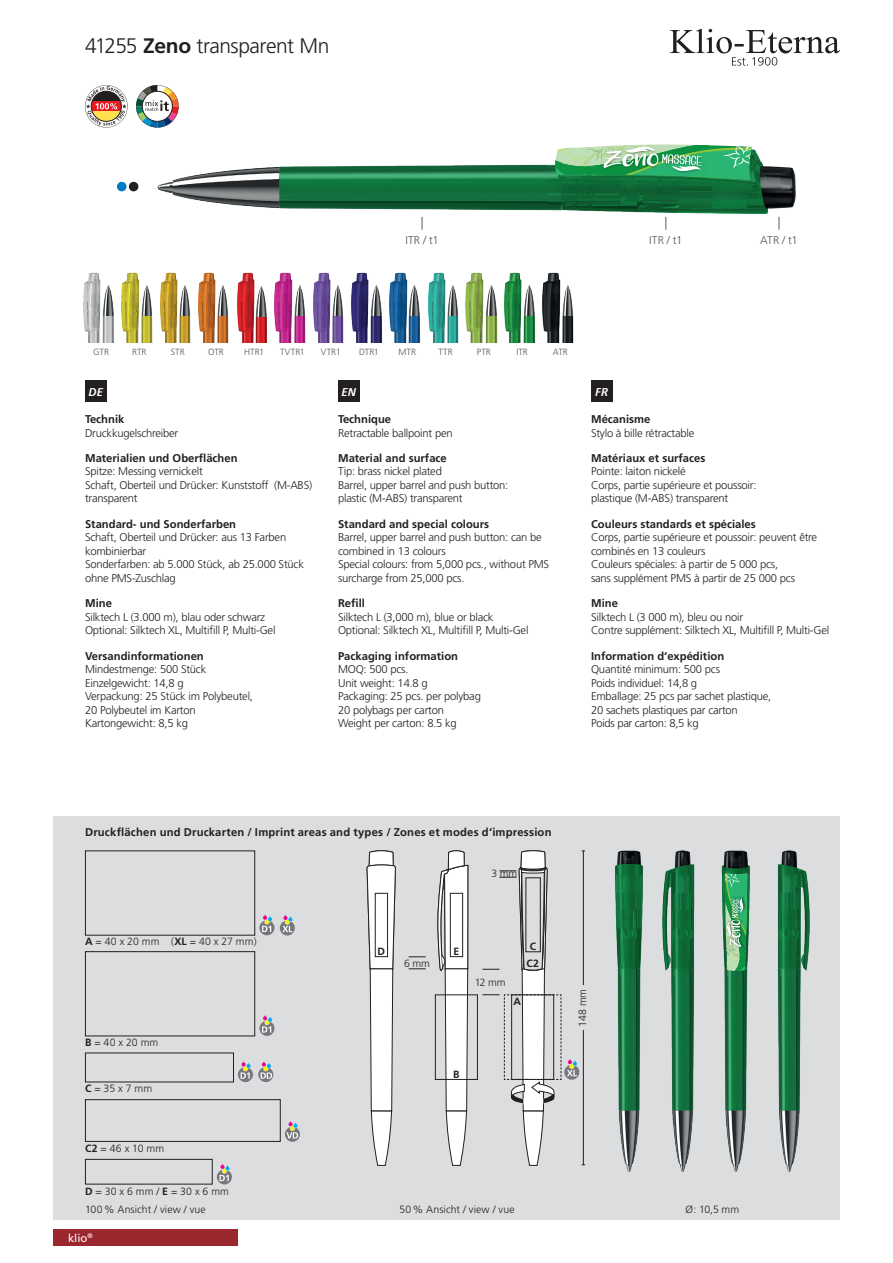
<style>
.page{position:relative;width:893px;height:1263px;background:#fff}
.page>*{position:absolute;margin:0;border:0;box-sizing:border-box;transform-origin:0 0}
.t1{font:300 21px "Frutiger";letter-spacing:-.025em;color:#231f20}
.t2{font:300 11.25px/13.5px "Frutiger";letter-spacing:-.02em;color:#231f20}
.t3{font:700 11.25px "Frutiger";color:#231f20}
.t4{font:300 11.25px "Frutiger";letter-spacing:.015em;color:#57585a}
.t5{font:italic 700 11.25px "Frutiger";color:#fff}
.t6{font:11.25px "Frutiger";color:#fff}
.t7{font:300 10.5px "Frutiger";letter-spacing:.01em;color:#231f20}
.t8{font:700 10.5px/16.4px "Frutiger";color:#231f20;text-align:center}
.t9{font:300 9px "Frutiger";color:#57585a}
.s1{font-weight:700}
</style>
<div class="page">
<div style="left:53px;top:1229px;width:185px;height:17px;background:#9a272d"></div>
<div style="left:53px;top:816px;width:787px;height:404px;background:#dcdddf"></div>
<img style="left:615px;top:850px;width:195px;height:322px">
<div style="left:591px;top:381px;width:21px;height:21px;background:#231f20"></div>
<div style="left:338px;top:381px;width:21px;height:21px;background:#231f20"></div>
<div style="left:85px;top:381px;width:21px;height:21px;background:#231f20"></div>
<img style="left:84px;top:272px;width:15px;height:70px">
<img style="left:98px;top:277px;width:16px;height:65px">
<img style="left:122px;top:272px;width:16px;height:70px">
<img style="left:136px;top:277px;width:17px;height:65px">
<img style="left:160px;top:272px;width:16px;height:70px">
<img style="left:174px;top:277px;width:17px;height:65px">
<img style="left:198px;top:272px;width:16px;height:70px">
<img style="left:213px;top:277px;width:16px;height:65px">
<img style="left:237px;top:272px;width:17px;height:70px">
<img style="left:251px;top:279px;width:16px;height:63px">
<img style="left:275px;top:272px;width:16px;height:70px">
<img style="left:289px;top:277px;width:17px;height:65px">
<img style="left:313px;top:272px;width:16px;height:70px">
<img style="left:327px;top:277px;width:17px;height:65px">
<img style="left:351px;top:272px;width:16px;height:70px">
<img style="left:366px;top:277px;width:16px;height:65px">
<img style="left:390px;top:272px;width:16px;height:70px">
<img style="left:404px;top:277px;width:16px;height:65px">
<img style="left:428px;top:272px;width:9px;height:70px">
<img style="left:468px;top:272px;width:14px;height:70px">
<img style="left:480px;top:277px;width:18px;height:65px">
<img style="left:504px;top:272px;width:16px;height:70px">
<img style="left:519px;top:277px;width:16px;height:65px">
<img style="left:543px;top:272px;width:16px;height:70px">
<img style="left:557px;top:277px;width:17px;height:65px">
<img style="left:157px;top:149px;width:639px;height:72px">
<div style="left:117px;top:182px;width:9px;height:9px;background:#007ac2;border-radius:50%"></div>
<div style="left:129px;top:182px;width:9px;height:9px;background:#231f20;border-radius:50%"></div>
<svg style="left:422px;top:217px;width:1px;height:13px"></svg>
<svg style="left:665px;top:217px;width:1px;height:13px"></svg>
<svg style="left:779px;top:217px;width:1px;height:13px"></svg>
<svg style="left:367px;top:850px;width:29px;height:316px"></svg>
<svg style="left:437px;top:149px;width:31px;height:1017px"></svg>
<div style="left:85px;top:1099px;width:196px;height:43px;border:1px solid #231f20"></div>
<div style="left:85px;top:1159px;width:128px;height:25px;border:1px solid #231f20"></div>
<div style="left:85px;top:951px;width:170px;height:85px;border:1px solid #231f20"></div>
<svg style="left:259px;top:1015px;width:15px;height:21px"></svg>
<svg style="left:217px;top:1163px;width:15px;height:21px"></svg>
<svg style="left:238px;top:1061px;width:35px;height:21px"></svg>
<svg style="left:285px;top:1121px;width:15px;height:21px"></svg>
<div style="left:435px;top:994px;width:43px;height:86px;border:1px solid #231f20"></div>
<svg style="left:409px;top:968px;width:17px;height:1px"></svg>
<svg style="left:409px;top:956px;width:17px;height:1px"></svg>
<div style="left:375px;top:893px;width:13px;height:64px;border:1px solid #231f20"></div>
<div style="left:450px;top:893px;width:13px;height:64px;border:1px solid #231f20"></div>
<div style="left:85px;top:850px;width:170px;height:85px;border:1px solid #231f20"></div>
<svg style="left:259px;top:914px;width:15px;height:21px"></svg>
<svg style="left:280px;top:914px;width:15px;height:21px"></svg>
<svg style="left:482px;top:850px;width:103px;height:316px"></svg>
<img style="left:555px;top:144px;width:197px;height:36px">
<svg style="left:725px;top:873px;width:22px;height:98px;background:#5db37b"></svg>
<svg style="left:85px;top:85px;width:43px;height:43px"></svg>
<svg style="left:136px;top:85px;width:43px;height:43px"></svg>
<svg style="left:670px;top:29px;width:170px;height:37px"></svg>
<h1 class="t1" style="left:85px;top:34px;width:246px">41255 <span class="s1">Zeno</span> transparent Mn</h1>
<p class="t4" style="left:405px;top:234px;width:35px">ITR / t1</p>
<p class="t4" style="left:649px;top:234px;width:35px">ITR / t1</p>
<p class="t4" style="left:760px;top:234px;width:39px">ATR / t1</p>
<p class="t9" style="left:93px;top:347px;width:17px">GTR</p>
<p class="t9" style="left:132px;top:347px;width:16px">RTR</p>
<p class="t9" style="left:171px;top:347px;width:16px">STR</p>
<p class="t9" style="left:208px;top:347px;width:17px">OTR</p>
<p class="t9" style="left:244px;top:347px;width:22px">HTR1</p>
<p class="t9" style="left:280px;top:347px;width:26px">TVTR1</p>
<p class="t9" style="left:321px;top:347px;width:21px">VTR1</p>
<p class="t9" style="left:359px;top:347px;width:21px">DTR1</p>
<p class="t9" style="left:399px;top:347px;width:19px">MTR</p>
<p class="t9" style="left:438px;top:347px;width:16px">TTR</p>
<p class="t9" style="left:477px;top:347px;width:16px">PTR</p>
<p class="t9" style="left:516px;top:347px;width:13px">ITR</p>
<p class="t9" style="left:553px;top:347px;width:16px">ATR</p>
<p class="t5" style="left:88px;top:386px;width:16px">DE</p>
<p class="t5" style="left:341px;top:386px;width:16px">EN</p>
<p class="t5" style="left:595px;top:386px;width:14px">FR</p>
<p class="t3" style="left:85px;top:412px;width:41px">Technik</p>
<p class="t2" style="left:85px;top:426px;width:95px">Druckkugelschreiber</p>
<p class="t3" style="left:85px;top:451px;width:154px">Materialien und Oberflächen</p>
<p class="t2" style="left:85px;top:465px;width:229px">Spitze: Messing vernickelt<br>Schaft, Oberteil und Drücker: Kunststoff (M-ABS) transparent</p>
<p class="t3" style="left:85px;top:517px;width:153px">Standard- und Sonderfarben</p>
<p class="t2" style="left:85px;top:531px;width:220px">Schaft, Oberteil und Drücker: aus 13 Farben kombinierbar<br>Sonderfarben: ab 5.000 Stück, ab 25.000 Stück ohne PMS-Zuschlag</p>
<p class="t3" style="left:85px;top:597px;width:28px">Mine</p>
<p class="t2" style="left:85px;top:610px;width:192px">Silktech L (3.000 m), blau oder schwarz<br>Optional: Silktech XL, Multifill P, Multi-Gel</p>
<p class="t3" style="left:85px;top:649px;width:120px">Versandinformationen</p>
<p class="t2" style="left:85px;top:663px;width:170px">Mindestmenge: 500 Stück<br>Einzelgewicht: 14,8 g<br>Verpackung: 25 Stück im Polybeutel,<br>20 Polybeutel im Karton<br>Kartongewicht: 8,5 kg</p>
<p class="t3" style="left:338px;top:412px;width:55px">Technique</p>
<p class="t2" style="left:338px;top:426px;width:116px">Retractable ballpoint pen</p>
<p class="t3" style="left:338px;top:451px;width:110px">Material and surface</p>
<p class="t2" style="left:338px;top:465px;width:172px">Tip: brass nickel plated<br>Barrel, upper barrel and push button: plastic (M-ABS) transparent</p>
<p class="t3" style="left:338px;top:517px;width:153px">Standard and special colours</p>
<p class="t2" style="left:338px;top:531px;width:213px">Barrel, upper barrel and push button: can be combined in 13 colours<br>Special colours: from 5,000 pcs., without PMS surcharge from 25,000 pcs.</p>
<p class="t3" style="left:338px;top:597px;width:28px">Refill</p>
<p class="t2" style="left:338px;top:610px;width:192px">Silktech L (3,000 m), blue or black<br>Optional: Silktech XL, Multifill P, Multi-Gel</p>
<p class="t3" style="left:338px;top:649px;width:122px">Packaging information</p>
<p class="t2" style="left:338px;top:663px;width:144px">MOQ: 500 pcs.<br>Unit weight: 14.8 g<br>Packaging: 25 pcs. per polybag<br>20 polybags per carton<br>Weight per carton: 8.5 kg</p>
<p class="t3" style="left:591px;top:412px;width:61px">Mécanisme</p>
<p class="t2" style="left:591px;top:426px;width:105px">Stylo à bille rétractable</p>
<p class="t3" style="left:591px;top:451px;width:116px">Matériaux et surfaces</p>
<p class="t2" style="left:591px;top:465px;width:167px">Pointe: laiton nickelé<br>Corps, partie supérieure et poussoir: plastique (M-ABS) transparent</p>
<p class="t3" style="left:591px;top:517px;width:166px">Couleurs standards et spéciales</p>
<p class="t2" style="left:591px;top:531px;width:228px">Corps, partie supérieure et poussoir: peuvent être combinés en 13 couleurs<br>Couleurs spéciales: à partir de 5 000 pcs,<br>sans supplément PMS à partir de 25 000 pcs</p>
<p class="t3" style="left:591px;top:597px;width:28px">Mine</p>
<p class="t2" style="left:591px;top:610px;width:240px">Silktech L (3 000 m), bleu ou noir<br>Contre supplément: Silktech XL, Multifill P, Multi-Gel</p>
<p class="t3" style="left:591px;top:649px;width:135px">Information d‘expédition</p>
<p class="t2" style="left:591px;top:663px;width:182px">Quantité minimum: 500 pcs<br>Poids individuel: 14,8 g<br>Emballage: 25 pcs par sachet plastique,<br>20 sachets plastiques par carton<br>Poids par carton: 8,5 kg</p>
<p class="t3" style="left:85px;top:825px;width:468px">Druckflächen und Druckarten / Imprint areas and types / Zones et modes d‘impression</p>
<p class="t7" style="left:85px;top:935px;width:173px"><span class="s1">A</span> = 40 x 20 mm (<span class="s1">XL</span> = 40 x 27 mm)</p>
<p class="t7" style="left:85px;top:1036px;width:75px"><span class="s1">B</span> = 40 x 20 mm</p>
<p class="t7" style="left:85px;top:1082px;width:69px"><span class="s1">C</span> = 35 x 7 mm</p>
<p class="t7" style="left:85px;top:1143px;width:81px"><span class="s1">C2</span> = 46 x 10 mm</p>
<p class="t7" style="left:85px;top:1185px;width:145px"><span class="s1">D</span> = 30 x 6 mm / <span class="s1">E</span> = 30 x 6 mm</p>
<p class="t7" style="left:491px;top:867px;width:27px">3 mm</p>
<p class="t8" style="left:378px;top:943px;width:9px">D</p>
<p class="t8" style="left:454px;top:943px;width:7px">E</p>
<p class="t7" style="left:404px;top:957px;width:27px">6 mm</p>
<p class="t7" style="left:475px;top:976px;width:32px">12 mm</p>
<p class="t8" style="left:526px;top:938px;width:14px">C<br>C2</p>
<p class="t8" style="left:513px;top:993px;width:9px">A</p>
<p class="t8" style="left:453px;top:1066px;width:8px">B</p>
<p class="t7" style="left:576px;top:1027px;width:40px;rotate:-90deg">148 mm</p>
<p class="t7" style="left:85px;top:1204px;width:122px">100% Ansicht / view / vue</p>
<p class="t7" style="left:400px;top:1204px;width:116px">50% Ansicht / view / vue</p>
<p class="t7" style="left:685px;top:1204px;width:55px">Ø: 10,5 mm</p>
<p class="t6" style="left:68px;top:1231px;width:26px">klio<sup>®</sup></p>
</div>
